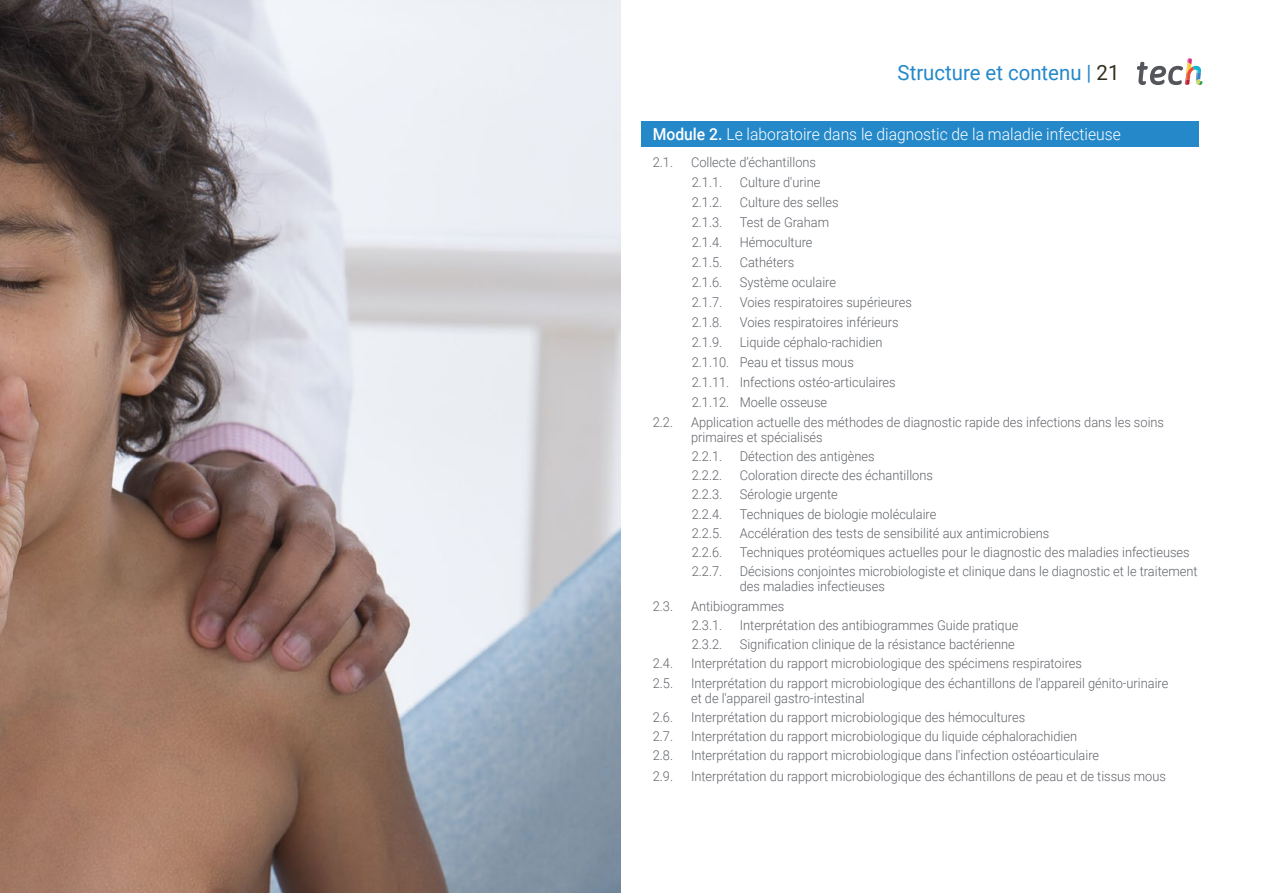
<style>
.page{position:relative;width:1263px;height:893px;background:#fff}
.page>*{position:absolute;margin:0;border:0;box-sizing:border-box;transform-origin:0 0}
.t1{font:21px "Roboto";color:#2488c9}
.t2{font:300 16.5px "Roboto";color:#fff;scale:.95 1}
.t3{font:300 13.5px/20px "Roboto";color:#61646a;scale:.95 1}
.s1{color:#312e20}
.s2{font-weight:500}
</style>
<div class="page">
<img style="left:0;top:0;width:621px;height:893px">
<div style="left:642px;top:121px;width:557px;height:25px;background:#2488c9"></div>
<svg style="left:1137px;top:58px;width:65px;height:28px"></svg>
<h1 class="t1" style="left:898px;top:57px;width:223px">Structure et contenu | <span class="s1">21</span></h1>
<p class="t2" style="left:653px;top:123px;width:494px"><span class="s2">Module 2.</span> Le laboratoire dans le diagnostic de la maladie infectieuse</p>
<p class="t3" style="left:653px;top:152px;width:23px">2.1.</p>
<p class="t3" style="left:691px;top:152px;width:133px">Collecte d’échantillons<br>2.1.1.</p>
<p class="t3" style="left:740px;top:172px;width:86px">Culture d'urine</p>
<p class="t3" style="left:692px;top:192px;width:34px">2.1.2.</p>
<p class="t3" style="left:740px;top:192px;width:105px">Culture des selles</p>
<p class="t3" style="left:692px;top:212px;width:34px">2.1.3.</p>
<p class="t3" style="left:740px;top:212px;width:95px">Test de Graham</p>
<p class="t3" style="left:692px;top:232px;width:34px">2.1.4.</p>
<p class="t3" style="left:740px;top:232px;width:78px">Hémoculture</p>
<p class="t3" style="left:692px;top:252px;width:34px">2.1.5.</p>
<p class="t3" style="left:740px;top:252px;width:59px">Cathéters</p>
<p class="t3" style="left:692px;top:272px;width:34px">2.1.6.</p>
<p class="t3" style="left:740px;top:272px;width:103px">Système oculaire</p>
<p class="t3" style="left:692px;top:292px;width:34px">2.1.7.</p>
<p class="t3" style="left:740px;top:292px;width:183px">Voies respiratoires supérieures</p>
<p class="t3" style="left:692px;top:312px;width:34px">2.1.8.</p>
<p class="t3" style="left:740px;top:312px;width:169px">Voies respiratoires inférieurs</p>
<p class="t3" style="left:692px;top:332px;width:34px">2.1.9.</p>
<p class="t3" style="left:692px;top:332px;width:216px;text-indent:48px">Liquide céphalo-rachidien<br>2.1.10. Peau et tissus mous<br>2.1.11. Infections ostéo-articulaires<br>2.1.12. Moelle osseuse</p>
<p class="t3" style="left:653px;top:411px;width:23px">2.2.</p>
<p class="t3" style="left:691px;top:414px;width:499px;line-height:15px">Application actuelle des méthodes de diagnostic rapide des infections dans les soins primaires et spécialisés</p>
<p class="t3" style="left:692px;top:446px;width:34px">2.2.1.</p>
<p class="t3" style="left:740px;top:446px;width:144px">Détection des antigènes</p>
<p class="t3" style="left:692px;top:465px;width:34px">2.2.2.</p>
<p class="t3" style="left:740px;top:465px;width:205px">Coloration directe des échantillons</p>
<p class="t3" style="left:692px;top:484px;width:34px">2.2.3.</p>
<p class="t3" style="left:740px;top:484px;width:105px">Sérologie urgente</p>
<p class="t3" style="left:692px;top:503px;width:34px">2.2.4.</p>
<p class="t3" style="left:740px;top:503px;width:208px">Techniques de biologie moléculaire</p>
<p class="t3" style="left:692px;top:523px;width:34px">2.2.5.</p>
<p class="t3" style="left:740px;top:523px;width:327px">Accélération des tests de sensibilité aux antimicrobiens</p>
<p class="t3" style="left:692px;top:542px;width:34px">2.2.6.</p>
<p class="t3" style="left:740px;top:542px;width:475px">Techniques protéomiques actuelles pour le diagnostic des maladies infectieuses</p>
<p class="t3" style="left:692px;top:561px;width:34px">2.2.7.</p>
<p class="t3" style="left:740px;top:563px;width:483px;line-height:15px">Décisions conjointes microbiologiste et clinique dans le diagnostic et le traitement des maladies infectieuses</p>
<p class="t3" style="left:653px;top:595px;width:23px">2.3.</p>
<p class="t3" style="left:691px;top:596px;width:100px;line-height:19.2px">Antibiogrammes<br>2.3.1.</p>
<p class="t3" style="left:740px;top:615px;width:295px">Interprétation des antibiogrammes Guide pratique</p>
<p class="t3" style="left:692px;top:634px;width:34px">2.3.2.</p>
<p class="t3" style="left:740px;top:634px;width:291px">Signification clinique de la résistance bactérienne</p>
<p class="t3" style="left:653px;top:653px;width:23px">2.4.</p>
<p class="t3" style="left:691px;top:653px;width:413px">Interprétation du rapport microbiologique des spécimens respiratoires</p>
<p class="t3" style="left:653px;top:672px;width:23px">2.5.</p>
<p class="t3" style="left:691px;top:675px;width:504px;line-height:15px">Interprétation du rapport microbiologique des échantillons de l'appareil génito-urinaire et de l'appareil gastro-intestinal</p>
<p class="t3" style="left:653px;top:707px;width:23px">2.6.</p>
<p class="t3" style="left:691px;top:707px;width:353px">Interprétation du rapport microbiologique des hémocultures</p>
<p class="t3" style="left:653px;top:726px;width:23px">2.7.</p>
<p class="t3" style="left:691px;top:726px;width:408px">Interprétation du rapport microbiologique du liquide céphalorachidien</p>
<p class="t3" style="left:653px;top:745px;width:23px">2.8.</p>
<p class="t3" style="left:691px;top:745px;width:431px">Interprétation du rapport microbiologique dans l'infection ostéoarticulaire</p>
<p class="t3" style="left:653px;top:766px;width:23px">2.9.</p>
<p class="t3" style="left:691px;top:766px;width:501px">Interprétation du rapport microbiologique des échantillons de peau et de tissus mous</p>
</div>
